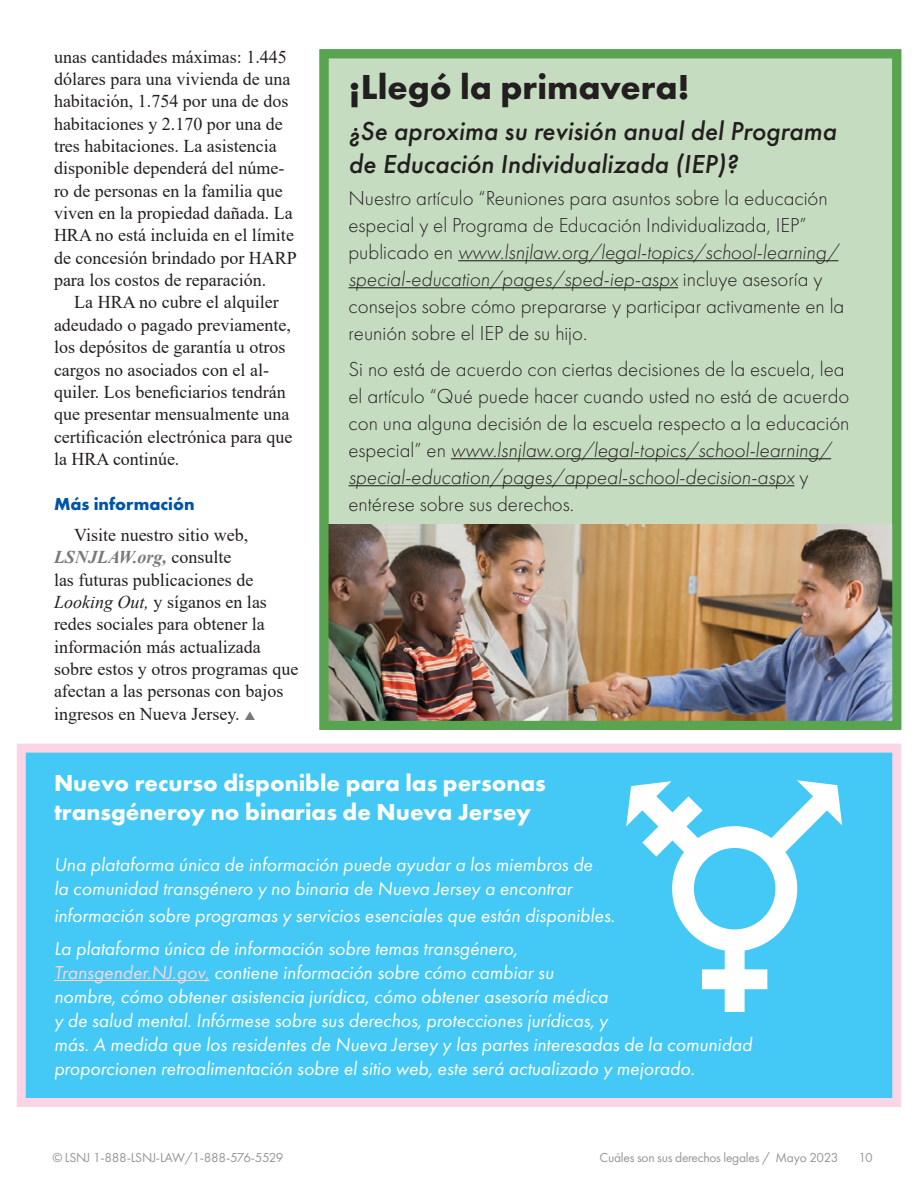
<style>
.page{position:relative;width:918px;height:1188px;background:#fff}
.page>*{position:absolute;margin:0;border:0;box-sizing:border-box;transform-origin:0 0}
.t1{font:700 36px "Futura PT";color:#231f20}
.t2{font:italic 500 27px/32.4px "Futura PT";color:#231f20}
.t3{font:700 24px/28.8px "Futura PT";color:#fff}
.t4{font:300 21px/27px "Futura PT";color:#231f20}
.t5{font:italic 19.5px/24px "Futura PT";color:#fff}
.t6{font:18px/22.4px "Times New Roman";color:#231f20}
.t7{font:700 18px "Futura PT";color:#0054a6}
.t8{font:13.5px "Futura PT";letter-spacing:-.02em;color:#949698}
.s1{font-weight:700;font-style:italic;color:#77797b}
.s2{font-style:italic}
.s3{color:#fad5e5}
</style>
<div class="page">
<div style="left:17px;top:744px;width:884px;height:363px;background:#44c8f5;border:9px solid #fad5e5"></div>
<hr style="left:54px;top:980px;width:155px;height:1px;background:#fad5e5">
<svg style="left:626px;top:780px;width:216px;height:232px"></svg>
<div style="left:320px;top:49px;width:581px;height:681px;background:#c6dcc0"></div>
<img style="left:330px;top:525px;width:561px;height:195px">
<hr style="left:458px;top:260px;width:380px;height:1px;background:#231f20">
<hr style="left:348px;top:287px;width:330px;height:1px;background:#231f20">
<hr style="left:451px;top:458px;width:380px;height:1px;background:#231f20">
<hr style="left:348px;top:485px;width:446px;height:1px;background:#231f20">
<div style="left:320px;top:49px;width:581px;height:681px;border:9px solid #58a451"></div>
<p class="t6" style="left:54px;top:45px;width:244px">unas cantidades máximas: 1.445 dólares para una vivienda de una habitación, 1.754 por una de dos habitaciones y 2.170 por una de tres habitaciones. La asistencia disponible dependerá del núme&shy;ro de personas en la familia que viven en la propiedad dañada. La<br>HRA no está incluida en el límite de concesión brindado por HARP para los costos de reparación.</p>
<p class="t6" style="left:54px;top:291px;width:240px;text-indent:20px">La HRA no cubre el alquiler adeudado o pagado previamente, los depósitos de garantía u otros cargos no asociados con el al&shy;quiler. Los beneficiarios tendrán que presentar mensualmente una certificación electrónica para que la HRA continúe.</p>
<p class="t7" style="left:54px;top:492px;width:142px">Más información</p>
<p class="t6" style="left:54px;top:523px;width:246px;text-indent:20px">Visite nuestro sitio web,<br><span class="s1">LSNJLAW.org,</span> consulte<br>las futuras publicaciones de<br><span class="s2">Looking Out,</span> y síganos en las redes sociales para obtener la información más actualizada sobre estos y otros programas que afectan a las personas con bajos ingresos en Nueva Jersey.</p>
<h1 class="t1" style="left:348px;top:63px;width:343px">¡Llegó la primavera!</h1>
<h2 class="t2" style="left:348px;top:115px;width:490px">¿Se aproxima su revisión anual del Programa de Educación Individualizada (IEP)?</h2>
<p class="t4" style="left:348px;top:184px;width:497px">Nuestro artículo “Reuniones para asuntos sobre la educación especial y el Programa de Educación Individualizada, IEP” publicado en <span class="s2">www.lsnjlaw.org/legal-topics/school-learning/ special-education/pages/sped-iep-aspx</span> incluye asesoría y consejos sobre cómo prepararse y participar activamente en la reunión sobre el IEP de su hijo.</p>
<p class="t4" style="left:348px;top:355px;width:503px">Si no está de acuerdo con ciertas decisiones de la escuela, lea el artículo “Qué puede hacer cuando usted no está de acuerdo con una alguna decisión de la escuela respecto a la educación especial” en <span class="s2">www.lsnjlaw.org/legal-topics/school-learning/ special-education/pages/appeal-school-decision-aspx</span> y entérese sobre sus derechos.</p>
<h3 class="t3" style="left:54px;top:768px;width:493px">Nuevo recurso disponible para las personas transgéneroy no binarias de Nueva Jersey</h3>
<p class="t5" style="left:54px;top:852px;width:540px">Una plataforma única de información puede ayudar a los miembros de la comunidad transgénero y no binaria de Nueva Jersey a encontrar</p>
<p class="t5" style="left:54px;top:898px;width:562px;line-height:33px">información sobre programas y servicios esenciales que están disponibles.<br>La plataforma única de información sobre temas transgénero,</p>
<p class="t5" style="left:54px;top:960px;width:700px"><span class="s3">Transgender.NJ.gov,</span> contiene información sobre cómo cambiar su<br>nombre, cómo obtener asistencia jurídica, cómo obtener asesoría médica<br>y de salud mental. Infórmese sobre sus derechos, protecciones jurídicas, y<br>más. A medida que los residentes de Nueva Jersey y las partes interesadas de la comunidad proporcionen retroalimentación sobre el sitio web, este será actualizado y mejorado.</p>
<p class="t8" style="left:52px;top:1149px;width:233px">© LSNJ 1-888-LSNJ-LAW/1-888-576-5529</p>
<p class="t8" style="left:600px;top:1149px;width:240px">Cuáles son sus derechos legales / Mayo 2023</p>
<p class="t8" style="left:858px;top:1149px;width:16px">10</p>
</div>
